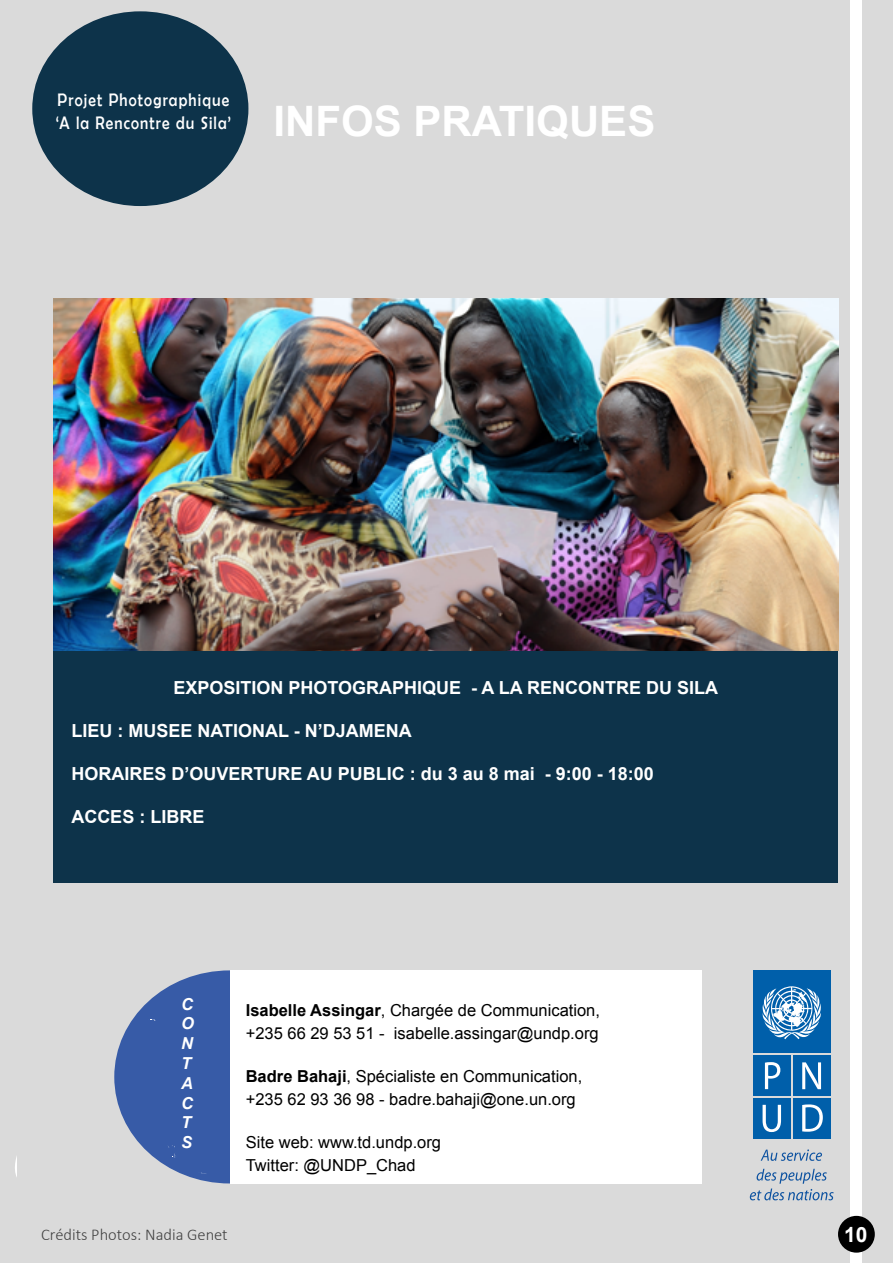
<style>
.page{position:relative;width:893px;height:1263px;background:#dadada}
.page>*{position:absolute;margin:0;border:0;box-sizing:border-box;transform-origin:0 0}
.t1{font:700 42px "Arial";color:#fff}
.t2{font:700 21px "Arial";color:#fff}
.t3{font:18.15px/23.1px "Berlin Sans FB";letter-spacing:.075em;color:#fff;scale:.85 1}
.t4{font:700 18px "Arial";color:#fff}
.t5{font:16.5px/22.5px "Arial";color:#000}
.t6{font:300 16.5px "Calibri";color:#000}
.t7{font:italic 700 16.5px/19.8px "Arial";color:#fff}
.s1{font-weight:700}
</style>
<div class="page">
<div style="left:850px;top:0;width:12px;height:1263px;background:#fff"></div>
<div style="left:838px;top:1216px;width:37px;height:36px;background:#000;border-radius:50%"></div>
<div style="left:753px;top:1056px;width:38px;height:40px;background:#005faa"></div>
<svg style="left:765px;top:1062px;width:15px;height:27px"></svg>
<div style="left:793px;top:1056px;width:37px;height:40px;background:#005faa"></div>
<svg style="left:802px;top:1062px;width:19px;height:27px"></svg>
<div style="left:753px;top:1098px;width:38px;height:40px;background:#005faa"></div>
<svg style="left:763px;top:1105px;width:18px;height:27px"></svg>
<div style="left:793px;top:1098px;width:37px;height:40px;background:#005faa"></div>
<svg style="left:802px;top:1104px;width:21px;height:28px"></svg>
<div style="left:753px;top:970px;width:77px;height:83px;background:#005faa"></div>
<svg style="left:762px;top:986px;width:59px;height:53px"></svg>
<svg style="left:761px;top:1149px;width:61px;height:12px"></svg>
<svg style="left:698px;top:1169px;width:136px;height:32px"></svg>
<div style="left:53px;top:631px;width:785px;height:252px;background:#0d334a"></div>
<img style="left:53px;top:299px;width:785px;height:351px">
<div style="left:114px;top:970px;width:231px;height:213px;background:#375ba7;border-radius:50%"></div>
<svg style="left:168px;top:1145px;width:8px;height:13px"></svg>
<div style="left:230px;top:970px;width:472px;height:213px;background:#fff"></div>
<div style="left:32px;top:11px;width:216px;height:195px;background:#0d334a;border-radius:50%"></div>
<p class="t3" style="left:56px;top:88px;width:208px">Projet Photographique ‘A la Rencontre du Sila’</p>
<h1 class="t1" style="left:273px;top:92px;width:383px">INFOS PRATIQUES</h1>
<p class="t4" style="left:173px;top:675px;width:546px">EXPOSITION PHOTOGRAPHIQUE - A LA RENCONTRE DU SILA</p>
<p class="t4" style="left:71px;top:718px;width:342px">LIEU : MUSEE NATIONAL - N’DJAMENA</p>
<p class="t4" style="left:71px;top:761px;width:584px">HORAIRES D’OUVERTURE AU PUBLIC : du 3 au 8 mai - 9:00 - 18:00</p>
<p class="t4" style="left:71px;top:804px;width:135px">ACCES : LIBRE</p>
<p class="t7" style="left:181px;top:994px;width:14px">C<br>O<br>N<br>T<br>A<br>C<br>T<br>S</p>
<p class="t5" style="left:246px;top:999px;width:356px"><span class="s1">Isabelle Assingar</span>, Chargée de Communication, +235 66 29 53 51 - isabelle.assingar@undp.org</p>
<p class="t5" style="left:246px;top:1065px;width:338px"><span class="s1">Badre Bahaji</span>, Spécialiste en Communication, +235 62 93 36 98 - badre.bahaji@one.un.org</p>
<p class="t5" style="left:246px;top:1131px;width:197px">Site web: www.td.undp.org<br>Twitter: @UNDP_Chad</p>
<p class="t6" style="left:41px;top:1224px;width:188px">Crédits Photos: Nadia Genet</p>
<p class="t2" style="left:844px;top:1219px;width:25px">10</p>
</div>
